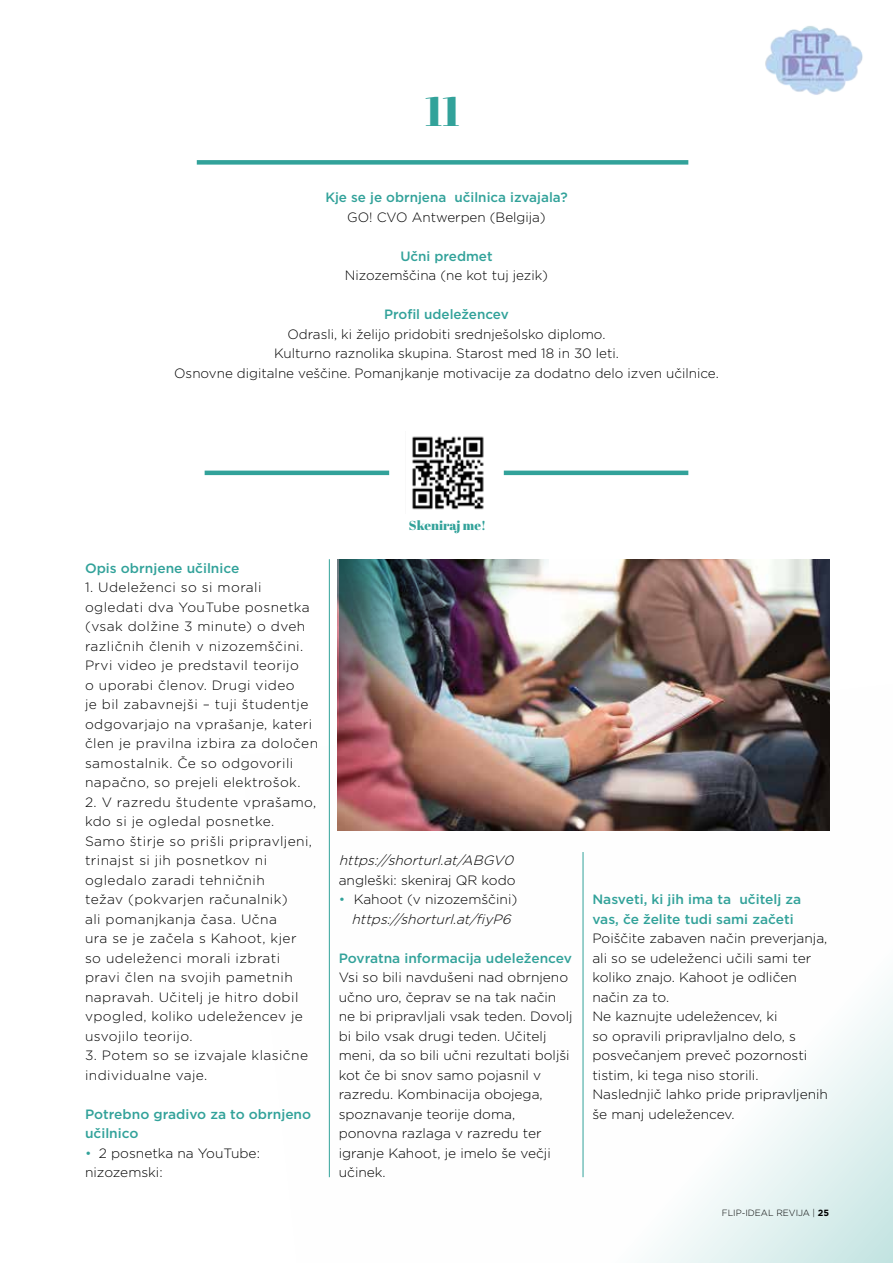
<style>
.page{position:relative;width:893px;height:1263px;background:#fff}
.page>*{position:absolute;margin:0;border:0;box-sizing:border-box;transform-origin:0 0}
.t1{font:40.95px "Abril Fatface";color:#32a29a}
.t2{font:300 13.5px/19.5px "Gotham";color:#000}
.t3{font:300 13.5px/19.5px "Gotham";letter-spacing:.03em;color:#000}
.t4{font:500 13.5px/19.5px "Gotham";color:#32a29a}
.t5{font:italic 300 13.5px/19.5px "Gotham";color:#000;text-align:right}
.t6{font:12.9px "Abril Fatface";color:#32a29a}
.t7{font:300 9px "Gotham";color:#000}
.s1{color:#32a29a}
.s2{font-style:normal;color:#32a29a}
.s3{font-style:normal}
.s4{font-weight:700}
</style>
<div class="page">
<svg style="left:328px;top:646px;width:565px;height:617px"></svg>
<div style="left:197px;top:160px;width:491px;height:5px;background:#32a29a"></div>
<img style="left:338px;top:559px;width:491px;height:272px">
<hr style="left:329px;top:559px;width:1px;height:618px;background:#32a29a">
<hr style="left:583px;top:852px;width:1px;height:325px;background:#32a29a">
<hr style="left:205px;top:471px;width:184px;height:4px;background:#32a29a">
<hr style="left:504px;top:471px;width:184px;height:4px;background:#32a29a">
<img style="left:412px;top:436px;width:72px;height:74px">
<img style="left:339px;top:559px;width:210px;height:182px">
<img style="left:765px;top:26px;width:98px;height:69px">
<h1 class="t1" style="left:425px;top:83px;width:36px">11</h1>
<p class="t4" style="left:325px;top:187px;width:244px">Kje se je obrnjena učilnica izvajala?</p>
<p class="t2" style="left:347px;top:207px;width:200px">GO! CVO Antwerpen (Belgija)</p>
<p class="t4" style="left:400px;top:246px;width:94px">Učni predmet</p>
<p class="t2" style="left:345px;top:265px;width:205px">Nizozemščina (ne kot tuj jezik)</p>
<p class="t4" style="left:384px;top:304px;width:126px">Profil udeležencev</p>
<p class="t2" style="left:174px;top:324px;width:546px;text-align:center">Odrasli, ki želijo pridobiti srednješolsko diplomo.<br>Kulturno raznolika skupina. Starost med 18 in 30 leti.<br>Osnovne digitalne veščine. Pomanjkanje motivacije za dodatno delo izven učilnice.</p>
<p class="t4" style="left:85px;top:558px;width:156px">Opis obrnjene učilnice</p>
<p class="t3" style="left:85px;top:577px;width:235px">1. Udeleženci so si morali ogledati dva YouTube posnetka (vsak dolžine 3 minute) o dveh različnih členih v nizozemščini.<br>Prvi video je predstavil teorijo<br>o uporabi členov. Drugi video<br>je bil zabavnejši – tuji študentje odgovarjajo na vprašanje, kateri člen je pravilna izbira za določen samostalnik. Če so odgovorili napačno, so prejeli elektrošok.</p>
<p class="t3" style="left:85px;top:792px;width:233px">2. V razredu študente vprašamo, kdo si je ogledal posnetke.<br>Samo štirje so prišli pripravljeni, trinajst si jih posnetkov ni ogledalo zaradi tehničnih<br>težav (pokvarjen računalnik)<br>ali pomanjkanja časa. Učna<br>ura se je začela s Kahoot, kjer<br>so udeleženci morali izbrati pravi člen na svojih pametnih napravah. Učitelj je hitro dobil vpogled, koliko udeležencev je usvojilo teorijo.</p>
<p class="t3" style="left:85px;top:1045px;width:225px">3. Potem so se izvajale klasične individualne vaje.</p>
<p class="t4" style="left:85px;top:1104px;width:228px">Potrebno gradivo za to obrnjeno učilnico</p>
<p class="t2" style="left:85px;top:1142px;width:176px"><span class="s1">•</span> 2 posnetka na YouTube: nizozemski:</p>
<p class="t6" style="left:409px;top:516px;width:79px">Skeniraj me!</p>
<p class="t5" style="left:339px;top:850px;width:181px">https://shorturl.at/ABGV0</p>
<p class="t2" style="left:339px;top:870px;width:178px">angleški: skeniraj QR kodo</p>
<p class="t5" style="left:339px;top:889px;width:180px"><span class="s2">•</span> <span class="s3">Kahoot (v nizozemščini) </span>https://shorturl.at/fiyP6</p>
<p class="t4" style="left:339px;top:948px;width:235px">Povratna informacija udeležencev</p>
<p class="t2" style="left:339px;top:967px;width:235px">Vsi so bili navdušeni nad obrnjeno učno uro, čeprav se na tak način ne bi pripravljali vsak teden. Dovolj bi bilo vsak drugi teden. Učitelj meni, da so bili učni rezultati boljši kot če bi snov samo pojasnil v razredu. Kombinacija obojega, spoznavanje teorije doma, ponovna razlaga v razredu ter igranje Kahoot, je imelo še večji učinek.</p>
<p class="t4" style="left:592px;top:889px;width:210px">Nasveti, ki jih ima ta učitelj za vas, če želite tudi sami začeti</p>
<p class="t2" style="left:592px;top:928px;width:237px">Poiščite zabaven način preverjanja, ali so se udeleženci učili sami ter koliko znajo. Kahoot je odličen način za to.<br>Ne kaznujte udeležencev, ki<br>so opravili pripravljalno delo, s posvečanjem preveč pozornosti tistim, ki tega niso storili.<br>Naslednjič lahko pride pripravljenih še manj udeležencev.</p>
<p class="t7" style="left:722px;top:1207px;width:109px">FLIP-IDEAL REVIJA | <span class="s4">25</span></p>
</div>
